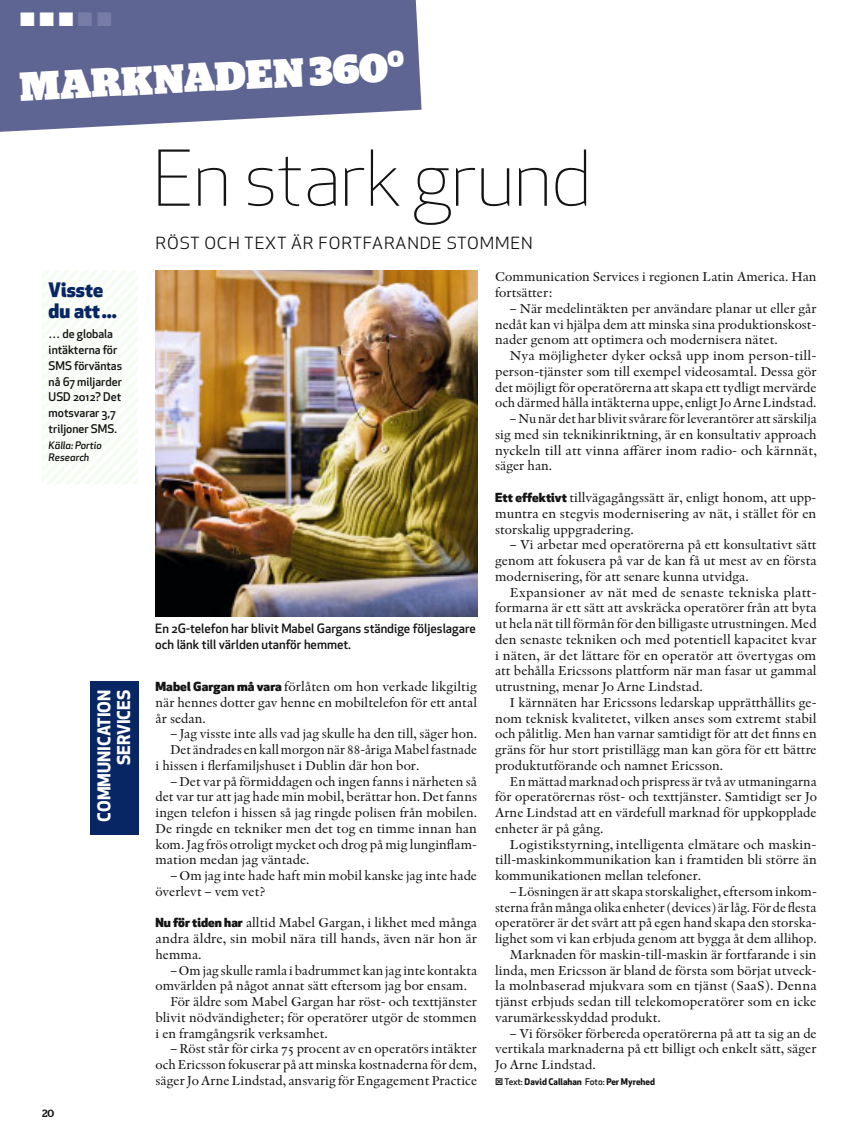
<style>
.page{position:relative;width:859px;height:1140px;background:#fff}
.page>*{position:absolute;margin:0;border:0;box-sizing:border-box;transform-origin:0 0}
.t1{font:300 75px "Apex New";letter-spacing:-.01em;color:#131413}
.t2{font:900 40.5px "Stag";color:#fff}
.t3{font:800 19.5px/21px "Apex New";color:#082663}
.t4{font:800 18px "Apex New";color:#fff}
.t5{font:700 17.25px/19.5px "Apex New";color:#fff;text-align:right}
.t6{font:16.35px "Apex New";letter-spacing:.05em;color:#131413;scale:1.05 1}
.t7{font:13.5px/15.8px "Indigo Antiqua Pro Text";color:#131413;text-align:justify}
.t8{font:500 12.6px/15.8px "Apex New";color:#131413}
.t9{font:500 11.7px/15.8px "Apex New";color:#131413}
.t10{font:500 10.5px "Stag";color:#131413}
.t11{font:italic 500 10.2px/12px "Apex New";color:#131413}
.t12{font:700 9px "Apex New";color:#131413}
.s1{color:#787da7}
.s2{font-family:"Apex New";font-weight:700}
.s3{font-family:"Apex New";font-weight:800;font-size:12.3px}
.s4{font-weight:500}
</style>
<div class="page">
<img style="left:155px;top:270px;width:323px;height:347px">
<svg style="left:42px;top:271px;width:96px;height:213px"></svg>
<div style="left:90px;top:681px;width:48px;height:154px;background:#082663"></div>
<svg style="left:0;top:0;width:421px;height:132px;background:#6d729c"></svg>
<h3 class="t4" style="left:20px;top:12px;width:94px">■■■<span class="s1">■■</span></h3>
<h2 class="t2" style="left:19px;top:72px;width:387px;rotate:-3deg">MARKNADEN 360<span class="s2">º</span></h2>
<h3 class="t3" style="left:49px;top:281px;width:70px">Visste du att ...</h3>
<p class="t9" style="left:49px;top:327px;width:75px">… de globala intäkterna för<br>SMS förväntas nå 67 miljarder<br>USD 2012? Det motsvarar 3,7 triljoner SMS.</p>
<p class="t11" style="left:49px;top:440px;width:55px">Källa: Portio<br>Research</p>
<p class="t5" style="left:96px;top:821px;width:133px;rotate:-90deg">COMMUNICATION<br>SERVICES</p>
<p class="t10" style="left:42px;top:1108px;width:14px">20</p>
<h1 class="t1" style="left:153px;top:150px;width:440px">En stark grund</h1>
<p class="t6" style="left:155px;top:237px;width:361px">RÖST OCH TEXT ÄR FORTFARANDE STOMMEN</p>
<p class="t8" style="left:155px;top:622px;width:322px">En 2G-telefon har blivit Mabel Gargans ständige följeslagare och länk till världen utanför hemmet.</p>
<p class="t7" style="left:155px;top:680px;width:323px"><span class="s3">Mabel Gargan må vara</span> förlåten om hon verkade likgiltig när hennes dotter gav henne en mobiltelefon för ett antal år sedan.</p>
<p class="t7" style="left:170px;top:727px;width:308px">– Jag visste inte alls vad jag skulle ha den till, säger hon.</p>
<p class="t7" style="left:170px;top:743px;width:308px">Det ändrades en kall morgon när 88-åriga Mabel fastnade</p>
<p class="t7" style="left:155px;top:758px;width:265px">i hissen i flerfamiljshuset i Dublin där hon bor.</p>
<p class="t7" style="left:155px;top:774px;width:323px;text-indent:15px">– Det var på förmiddagen och ingen fanns i närheten så det var tur att jag hade min mobil, berättar hon. Det fanns ingen telefon i hissen så jag ringde polisen från mobilen.<br>De ringde en tekniker men det tog en timme innan han kom. Jag frös otroligt mycket och drog på mig lunginflam&shy;mation medan jag väntade.</p>
<p class="t7" style="left:155px;top:869px;width:323px;text-indent:15px">– Om jag inte hade haft min mobil kanske jag inte hade överlevt – vem vet?</p>
<p class="t7" style="left:155px;top:916px;width:323px"><span class="s3">Nu för tiden har</span> alltid Mabel Gargan, i likhet med många andra äldre, sin mobil nära till hands, även när hon är hemma.</p>
<p class="t7" style="left:170px;top:963px;width:308px">– Om jag skulle ramla i badrummet kan jag inte kontakta</p>
<p class="t7" style="left:155px;top:979px;width:313px">omvärlden på något annat sätt eftersom jag bor ensam.</p>
<p class="t7" style="left:170px;top:995px;width:308px">För äldre som Mabel Gargan har röst- och texttjänster</p>
<p class="t7" style="left:155px;top:1010px;width:323px">blivit nödvändigheter; för operatörer utgör de stommen</p>
<p class="t7" style="left:155px;top:1026px;width:174px">i en framgångsrik verksamhet.</p>
<p class="t7" style="left:155px;top:1042px;width:323px;text-indent:15px">– Röst står för cirka 75 procent av en operatörs intäkter och Ericsson fokuserar på att minska kostnaderna för dem, säger Jo Arne Lindstad, ansvarig för Engagement Practice</p>
<p class="t7" style="left:495px;top:270px;width:323px">Communication Services i regionen Latin America. Han fortsätter:</p>
<p class="t7" style="left:495px;top:302px;width:323px;text-indent:15px">– När medelintäkten per användare planar ut eller går nedåt kan vi hjälpa dem att minska sina produktionskost&shy;nader genom att optimera och modernisera nätet.</p>
<p class="t7" style="left:495px;top:349px;width:323px;text-indent:15px">Nya möjligheter dyker också upp inom person-till&shy;person-tjänster som till exempel videosamtal. Dessa gör det möjligt för operatörerna att skapa ett tydligt mervärde och därmed hålla intäkterna uppe, enligt Jo Arne Lindstad.</p>
<p class="t7" style="left:495px;top:412px;width:323px;text-indent:15px">– Nu när det har blivit svårare för leverantörer att särskilja sig med sin teknikinriktning, är en konsultativ approach nyckeln till att vinna affärer inom radio- och kärnnät, säger han.</p>
<p class="t7" style="left:495px;top:491px;width:323px"><span class="s3">Ett effektivt</span> tillvägagångssätt är, enligt honom, att upp&shy;muntra en stegvis modernisering av nät, i stället för en storskalig uppgradering.</p>
<p class="t7" style="left:495px;top:538px;width:323px;text-indent:15px">– Vi arbetar med operatörerna på ett konsultativt sätt genom att fokusera på var de kan få ut mest av en första modernisering, för att senare kunna utvidga.</p>
<p class="t7" style="left:495px;top:585px;width:323px;text-indent:15px">Expansioner av nät med de senaste tekniska platt&shy;formarna är ett sätt att avskräcka operatörer från att byta ut hela nät till förmån för den billigaste utrustningen. Med den senaste tekniken och med potentiell kapacitet kvar i näten, är det lättare för en operatör att övertygas om att behålla Ericssons plattform när man fasar ut gammal utrustning, menar Jo Arne Lindstad.</p>
<p class="t7" style="left:495px;top:695px;width:323px;text-indent:15px">I kärnnäten har Ericssons ledarskap upprätthållits ge&shy;nom teknisk kvalitetet, vilken anses som extremt stabil och pålitlig. Men han varnar samtidigt för att det finns en gräns för hur stort pristillägg man kan göra för ett bättre produktutförande och namnet Ericsson.</p>
<p class="t7" style="left:495px;top:774px;width:323px;text-indent:15px">En mättad marknad och prispress är två av utmaningarna för operatörernas röst- och texttjänster. Samtidigt ser Jo Arne Lindstad att en värdefull marknad för uppkopplade enheter är på gång.</p>
<p class="t7" style="left:495px;top:837px;width:323px;text-indent:15px">Logistikstyrning, intelligenta elmätare och maskin&shy;till-maskinkommunikation kan i framtiden bli större än kommunikationen mellan telefoner.</p>
<p class="t7" style="left:510px;top:884px;width:308px">– Lösningen är att skapa storskalighet, eftersom inkom-</p>
<p class="t7" style="left:495px;top:900px;width:323px">sterna från många olika enheter (devices) är låg. För de flesta</p>
<p class="t7" style="left:495px;top:916px;width:323px">operatörer är det svårt att på egen hand skapa den storska-</p>
<p class="t7" style="left:495px;top:932px;width:323px">lighet som vi kan erbjuda genom att bygga åt dem allihop.</p>
<p class="t7" style="left:510px;top:947px;width:308px">Marknaden för maskin-till-maskin är fortfarande i sin</p>
<p class="t7" style="left:495px;top:963px;width:323px">linda, men Ericsson är bland de första som börjat utveck-</p>
<p class="t7" style="left:495px;top:979px;width:323px">la molnbaserad mjukvara som en tjänst (SaaS). Denna</p>
<p class="t7" style="left:495px;top:995px;width:323px">tjänst erbjuds sedan till telekomoperatörer som en icke</p>
<p class="t7" style="left:495px;top:1010px;width:167px">varumärkes skyddad produkt.</p>
<p class="t7" style="left:495px;top:1026px;width:323px;text-indent:15px">– Vi försöker förbereda operatörerna på att ta sig an de vertikala marknaderna på ett billigt och enkelt sätt, säger Jo Arne Lindstad.</p>
<p class="t12" style="left:495px;top:1078px;width:161px"><span class="s4">■ Text:</span> David Callahan <span class="s4">Foto:</span> Per Myrehed</p>
</div>
